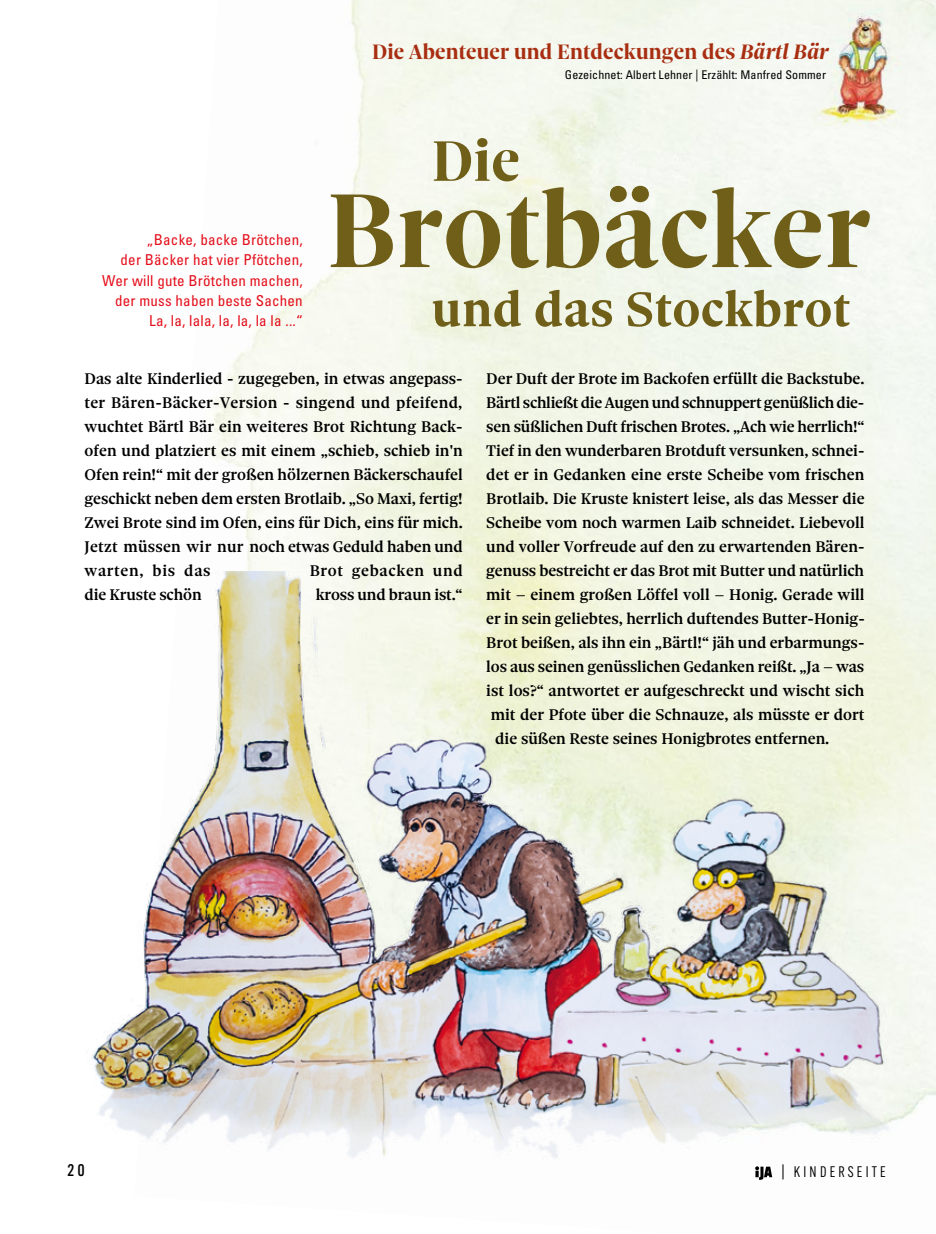
<style>
.page{position:relative;width:936px;height:1234px;background:#fff}
.page>*{position:absolute;margin:0;border:0;box-sizing:border-box;transform-origin:0 0}
.t1{font:700 113.25px "Sole Serif Display";letter-spacing:.01em;color:#6f5f19}
.t2{font:700 61.5px "Sole Serif Display";color:#6f5f19}
.t3{font:700 51.75px "Sole Serif Subhead";letter-spacing:.01em;color:#6f5f19}
.t4{font:700 22.5px "Sole Serif Display";letter-spacing:.01em;color:#a82e11}
.t5{font:500 16.5px/24px "Sole Serif Subhead";color:#000;text-align:justify}
.t6{font:500 16.5px "Sole Serif Subhead";letter-spacing:-.02em;color:#000}
.t7{font:500 16.5px "Sole Serif Subhead";letter-spacing:.04em;color:#000}
.t8{font:500 16.5px "Alternate Gothic ATF";color:#000}
.t9{font:condensed 15px/20.2px "Univers LT Pro";letter-spacing:.015em;color:#e4101c;text-align:right}
.t10{font:15px "Alternate Gothic ATF";letter-spacing:.21em;color:#000}
.t11{font:condensed 12px "Univers LT Pro";letter-spacing:.01em;color:#000}
.s1{font-style:italic}
</style>
<div class="page">
<img style="left:205px;top:0;width:730px;height:1180px">
<img style="left:92px;top:571px;width:803px;height:598px">
<img style="left:813px;top:4px;width:94px;height:125px">
<svg style="left:755px;top:1165px;width:17px;height:14px"></svg>
<p class="t9" style="left:102px;top:229px;width:202px">„Backe, backe Brötchen,<br>der Bäcker hat vier Pfötchen,<br>Wer will gute Brötchen machen, der muss haben beste Sachen<br>La, la, lala, la, la, la la ...“</p>
<h3 class="t4" style="left:372px;top:39px;width:458px">Die Abenteuer und Entdeckungen des <span class="s1">Bärtl Bär</span></h3>
<p class="t11" style="left:565px;top:67px;width:262px">Gezeichnet: Albert Lehner | Erzählt: Manfred Sommer</p>
<h2 class="t2" style="left:431px;top:126px;width:90px">Die</h2>
<h1 class="t1" style="left:327px;top:166px;width:544px">Brotbäcker</h1>
<h3 class="t3" style="left:431px;top:280px;width:420px">und das Stockbrot</h3>
<p class="t5" style="left:85px;top:367px;width:380px">Das alte Kinderlied - zugegeben, in etwas angepass&shy;ter Bären-Bäcker-Version - singend und pfeifend, wuchtet Bärtl Bär ein weiteres Brot Richtung Back&shy;ofen und platziert es mit einem „schieb, schieb in'n Ofen rein!“ mit der großen hölzernen Bäckerschaufel geschickt neben dem ersten Brotlaib. „So Maxi, fertig!<br>Zwei Brote sind im Ofen, eins für Dich, eins für mich.<br>Jetzt müssen wir nur noch etwas Geduld haben und warten, bis das</p>
<p class="t7" style="left:310px;top:561px;width:154px">Brot gebacken und</p>
<p class="t5" style="left:85px;top:583px;width:119px">die Kruste schön</p>
<p class="t5" style="left:316px;top:583px;width:148px">kross und braun ist.“</p>
<p class="t5" style="left:486px;top:366px;width:379px">Der Duft der Brote im Backofen erfüllt die Backstube.</p>
<p class="t6" style="left:486px;top:393px;width:379px">Bärtl schließt die Augen und schnuppert genüßlich die-</p>
<p class="t5" style="left:486px;top:414px;width:379px">sen süßlichen Duft frischen Brotes. „Ach wie herrlich!“</p>
<p class="t5" style="left:486px;top:438px;width:379px">Tief in den wunderbaren Brotduft versunken, schnei-</p>
<p class="t5" style="left:486px;top:462px;width:380px">det er in Gedanken eine erste Scheibe vom frischen</p>
<p class="t5" style="left:486px;top:487px;width:380px">Brotlaib. Die Kruste knistert leise, als das Messer die</p>
<p class="t5" style="left:486px;top:511px;width:380px">Scheibe vom noch warmen Laib schneidet. Liebevoll</p>
<p class="t5" style="left:486px;top:535px;width:379px">und voller Vorfreude auf den zu erwartenden Bären-</p>
<p class="t5" style="left:486px;top:559px;width:379px">genuss bestreicht er das Brot mit Butter und natürlich</p>
<p class="t5" style="left:486px;top:583px;width:380px">mit – einem großen Löffel voll – Honig. Gerade will</p>
<p class="t5" style="left:486px;top:607px;width:380px">er in sein geliebtes, herrlich duftendes Butter-Honig-</p>
<p class="t5" style="left:486px;top:631px;width:379px">Brot beißen, als ihn ein „Bärtl!“ jäh und erbarmungs-</p>
<p class="t5" style="left:486px;top:655px;width:379px">los aus seinen genüsslichen Gedanken reißt. „Ja – was</p>
<p class="t5" style="left:486px;top:679px;width:379px">ist los?“ antwortet er aufgeschreckt und wischt sich</p>
<p class="t5" style="left:491px;top:703px;width:375px">mit der Pfote über die Schnauze, als müsste er dort</p>
<p class="t5" style="left:495px;top:727px;width:335px">die süßen Reste seines Honigbrotes entfernen.</p>
<p class="t8" style="left:68px;top:1159px;width:19px">20</p>
<p class="t10" style="left:780px;top:1162px;width:107px">| KINDERSEITE</p>
</div>
